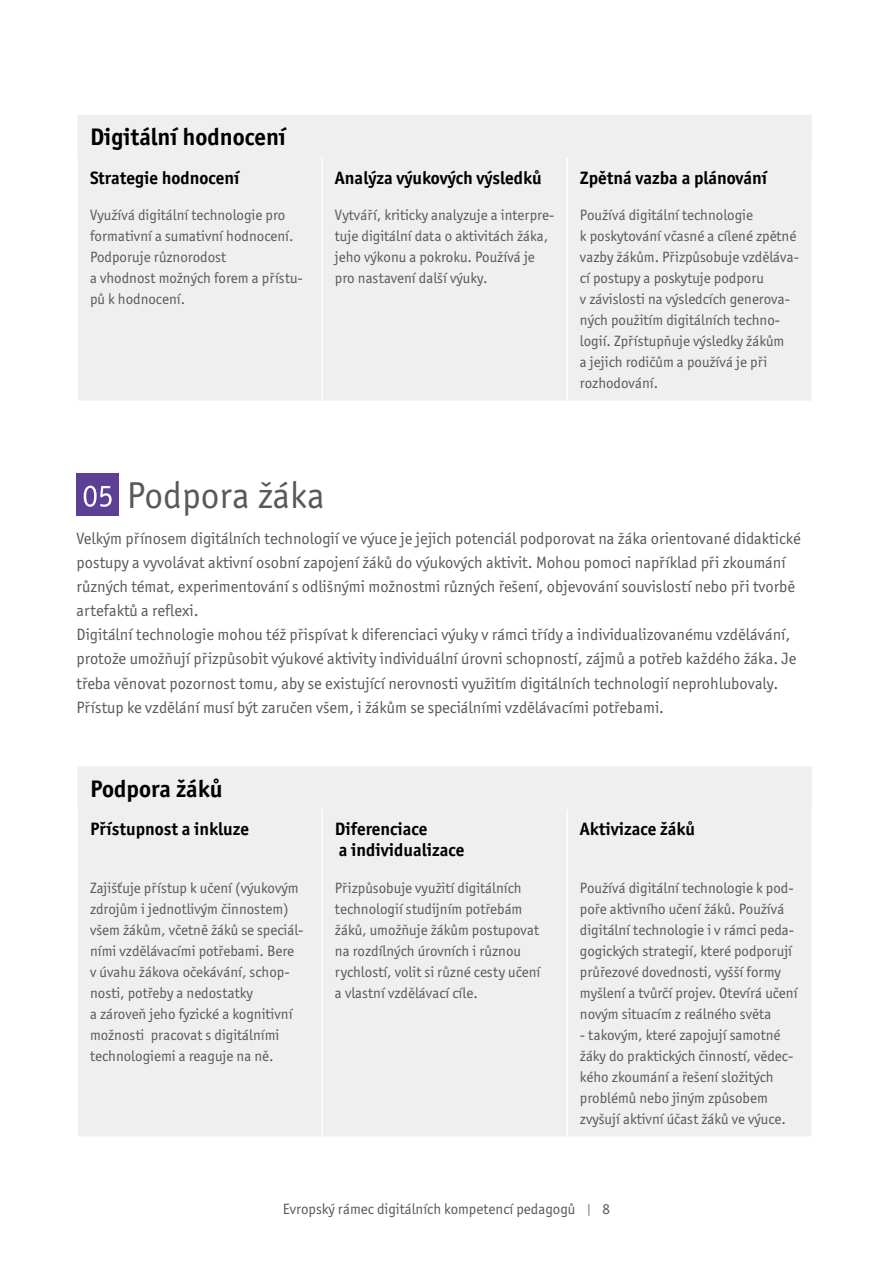
<style>
.page{position:relative;width:893px;height:1263px;background:#fff}
.page>*{position:absolute;margin:0;border:0;box-sizing:border-box;transform-origin:0 0}
.t1{font:37.5px "Officina Sans Itc TOT";color:#58595b}
.t2{font:700 24px "Officina Sans Itc TOT";color:#000}
.t3{font:700 18px/21px "Officina Sans Itc TOT";color:#000}
.t4{font:16.5px/24px "Officina Sans Itc TOT";color:#58595b}
.t5{font:15px/21px "Officina Sans Itc TOT";color:#58595b}
.s1{font-family:"Amatic SC";font-weight:700}
</style>
<div class="page">
<div style="left:77px;top:115px;width:735px;height:286px;background:#efeff0"></div>
<hr style="left:77px;top:158px;width:1px;height:38px;background:#fff">
<hr style="left:321px;top:158px;width:2px;height:38px;background:#fff">
<hr style="left:566px;top:158px;width:2px;height:38px;background:#fff">
<hr style="left:811px;top:158px;width:2px;height:38px;background:#fff">
<hr style="left:77px;top:196px;width:1px;height:205px;background:#fff">
<hr style="left:321px;top:196px;width:2px;height:205px;background:#fff">
<hr style="left:566px;top:196px;width:2px;height:205px;background:#fff">
<hr style="left:811px;top:196px;width:2px;height:205px;background:#fff">
<div style="left:77px;top:474px;width:42px;height:42px;background:#5d3f96"></div>
<svg style="left:84px;top:486px;width:28px;height:21px"></svg>
<div style="left:77px;top:767px;width:735px;height:369px;background:#efeff0"></div>
<hr style="left:77px;top:809px;width:1px;height:60px;background:#fff">
<hr style="left:321px;top:809px;width:2px;height:60px;background:#fff">
<hr style="left:566px;top:809px;width:2px;height:60px;background:#fff">
<hr style="left:811px;top:809px;width:2px;height:60px;background:#fff">
<hr style="left:77px;top:869px;width:1px;height:267px;background:#fff">
<hr style="left:321px;top:869px;width:2px;height:267px;background:#fff">
<hr style="left:566px;top:869px;width:2px;height:267px;background:#fff">
<hr style="left:811px;top:869px;width:2px;height:267px;background:#fff">
<h2 class="t2" style="left:90px;top:122px;width:198px">Digitální hodnocení</h2>
<p class="t3" style="left:90px;top:167px;width:152px">Strategie hodnocení</p>
<p class="t3" style="left:335px;top:167px;width:208px">Analýza výukových výsledků</p>
<p class="t3" style="left:580px;top:167px;width:190px">Zpětná vazba a plánování</p>
<p class="t5" style="left:90px;top:204px;width:214px">Využívá digitální technologie pro formativní a sumativní hodnocení.<br>Podporuje různorodost<br>a vhodnost možných forem a přístu&shy;pů k hodnocení.</p>
<p class="t5" style="left:335px;top:204px;width:221px">Vytváří, kriticky analyzuje a interpre&shy;tuje digitální data o aktivitách žáka, jeho výkonu a pokroku. Používá je pro nastavení další výuky.</p>
<p class="t5" style="left:580px;top:204px;width:221px">Používá digitální technologie<br>k poskytování včasné a cílené zpětné vazby žákům. Přizpůsobuje vzděláva&shy;cí postupy a poskytuje podporu<br>v závislosti na výsledcích generova&shy;ných použitím digitálních techno&shy;logií. Zpřístupňuje výsledky žákům<br>a jejich rodičům a používá je při rozhodování.</p>
<h1 class="t1" style="left:127px;top:473px;width:200px">Podpora žáka</h1>
<p class="t4" style="left:77px;top:527px;width:726px">Velkým přínosem digitálních technologií ve výuce je jejich potenciál podporovat na žáka orientované didaktické postupy a vyvolávat aktivní osobní zapojení žáků do výukových aktivit. Mohou pomoci například při zkoumání různých témat, experimentování s odlišnými možnostmi různých řešení, objevování souvislostí nebo při tvorbě artefaktů a reflexi.<br>Digitální technologie mohou též přispívat k diferenciaci výuky v rámci třídy a individualizovanému vzdělávání, protože umožňují přizpůsobit výukové aktivity individuální úrovni schopností, zájmů a potřeb každého žáka. Je třeba věnovat pozornost tomu, aby se existující nerovnosti využitím digitálních technologií neprohlubovaly.<br>Přístup ke vzdělání musí být zaručen všem, i žákům se speciálními vzdělávacími potřebami.</p>
<h2 class="t2" style="left:90px;top:773px;width:134px">Podpora žáků</h2>
<p class="t3" style="left:90px;top:818px;width:161px">Přístupnost a inkluze</p>
<p class="t3" style="left:335px;top:818px;width:131px">Diferenciace<br>a individualizace</p>
<p class="t3" style="left:580px;top:818px;width:117px">Aktivizace žáků</p>
<p class="t5" style="left:90px;top:877px;width:215px">Zajišťuje přístup k učení (výukovým zdrojům i jednotlivým činnostem) všem žákům, včetně žáků se speciál&shy;ními vzdělávacími potřebami. Bere v úvahu žákova očekávání, schop&shy;nosti, potřeby a nedostatky<br>a zároveň jeho fyzické a kognitivní možnosti pracovat s digitálními technologiemi a reaguje na ně.</p>
<p class="t5" style="left:335px;top:877px;width:207px">Přizpůsobuje využití digitálních technologií studijním potřebám žáků, umožňuje žákům postupovat na rozdílných úrovních i různou rychlostí, volit si různé cesty učení a vlastní vzdělávací cíle.</p>
<p class="t5" style="left:580px;top:877px;width:220px">Používá digitální technologie k pod&shy;poře aktivního učení žáků. Používá digitální technologie i v rámci peda&shy;gogických strategií, které podporují průřezové dovednosti, vyšší formy myšlení a tvůrčí projev. Otevírá učení novým situacím z reálného světa</p>
<p class="t5" style="left:580px;top:1024px;width:215px">- takovým, které zapojují samotné žáky do praktických činností, vědec&shy;kého zkoumání a řešení složitých problémů nebo jiným způsobem zvyšují aktivní účast žáků ve výuce.</p>
<p class="t5" style="left:283px;top:1199px;width:329px">Evropský rámec digitálních kompetencí pedagogů <span class="s1">ן</span> 8</p>
</div>
